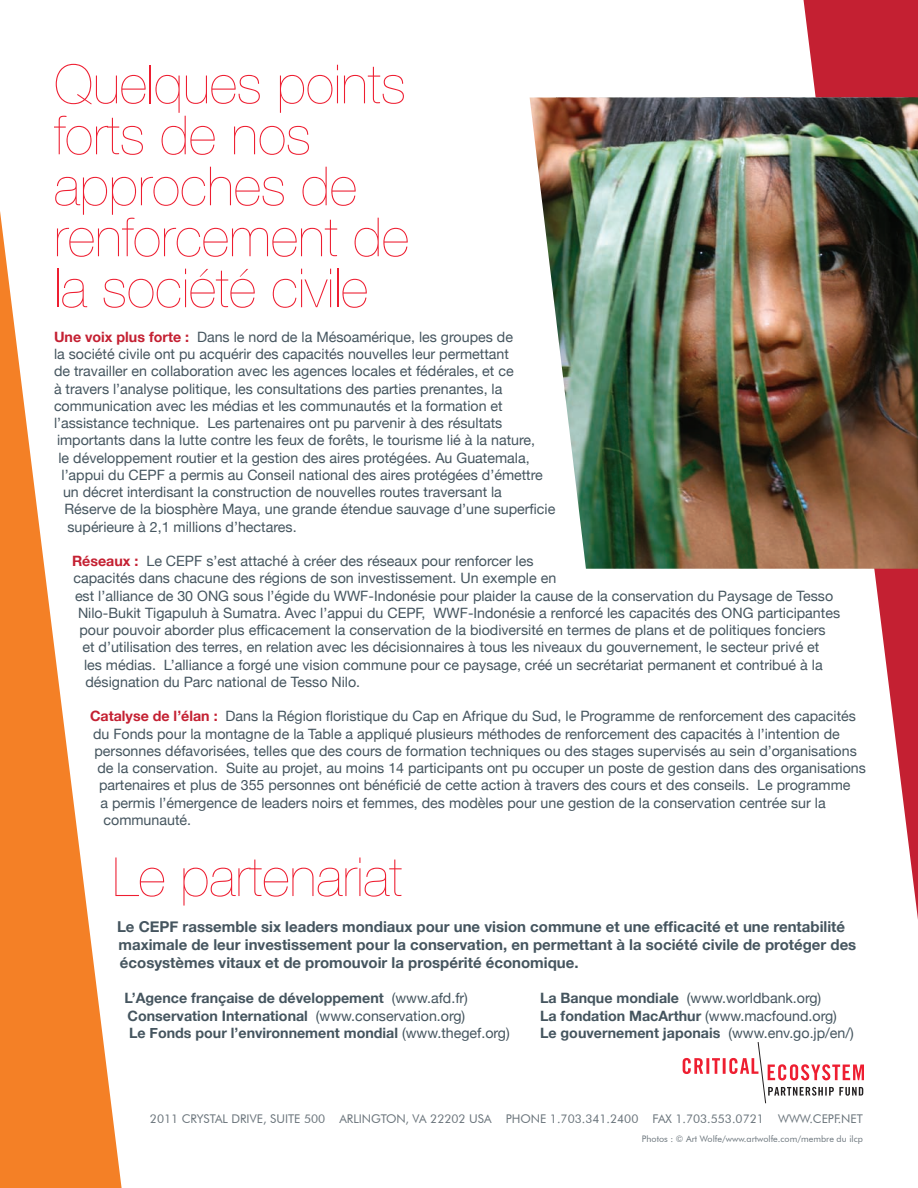
<style>
.page{position:relative;width:918px;height:1188px;background:#fff}
.page>*{position:absolute;margin:0;border:0;box-sizing:border-box;transform-origin:0 0}
.t1{font:200 54px/51px "Helvetica Neue";color:#ee1e31}
.t2{font:700 15px/18px "Helvetica Neue";color:#45555f}
.t3{font:14.25px "Helvetica Neue";color:#45555f}
.t4{font:700 14.25px "Helvetica Neue";color:#45555f}
.t5{font:12px "Futura BT";color:#6a747b}
.t6{font:9px "Futura BT";color:#6a747b}
.s1{font-weight:700;color:#c42032}
.s2{font-weight:400}
.s3{font-weight:700}
</style>
<div class="page">
<svg style="left:683px;top:1058px;width:20px;height:16px"></svg>
<hr style="left:706px;top:1058px;width:3px;height:16px;background:#ee1e31">
<svg style="left:712px;top:1058px;width:8px;height:16px"></svg>
<hr style="left:723px;top:1058px;width:3px;height:16px;background:#ee1e31">
<svg style="left:729px;top:1042px;width:135px;height:62px"></svg>
<svg style="left:804px;top:0;width:114px;height:920px"></svg>
<svg style="left:0;top:211px;width:122px;height:977px"></svg>
<img style="left:530px;top:98px;width:388px;height:471px">
<h1 class="t1" style="left:54px;top:59px;width:357px">Quelques points forts de nos approches de renforcement de la société civile</h1>
<p class="t3" style="left:54px;top:328px;width:461px"><span class="s1">Une voix plus forte :</span> Dans le nord de la Mésoamérique, les groupes de</p>
<p class="t3" style="left:54px;top:345px;width:457px">la société civile ont pu acquérir des capacités nouvelles leur permettant</p>
<p class="t3" style="left:54px;top:363px;width:461px">de travailler en collaboration avec les agences locales et fédérales, et ce</p>
<p class="t3" style="left:54px;top:380px;width:450px">à travers l’analyse politique, les consultations des parties prenantes, la</p>
<p class="t3" style="left:54px;top:397px;width:450px">communication avec les médias et les communautés et la formation et</p>
<p class="t3" style="left:54px;top:415px;width:450px">l’assistance technique. Les partenaires ont pu parvenir à des résultats</p>
<p class="t3" style="left:57px;top:432px;width:480px">importants dans la lutte contre les feux de forêts, le tourisme lié à la nature,</p>
<p class="t3" style="left:59px;top:449px;width:473px">le développement routier et la gestion des aires protégées. Au Guatemala,</p>
<p class="t3" style="left:62px;top:466px;width:483px">l’appui du CEPF a permis au Conseil national des aires protégées d’émettre</p>
<p class="t3" style="left:63px;top:484px;width:440px">un décret interdisant la construction de nouvelles routes traversant la</p>
<p class="t3" style="left:65px;top:501px;width:492px">Réserve de la biosphère Maya, une grande étendue sauvage d’une superficie</p>
<p class="t3" style="left:68px;top:518px;width:231px">supérieure à 2,1 millions d’hectares.</p>
<p class="t3" style="left:72px;top:553px;width:463px"><span class="s1">Réseaux :</span> Le CEPF s’est attaché à créer des réseaux pour renforcer les</p>
<p class="t3" style="left:74px;top:570px;width:484px">capacités dans chacune des régions de son investissement. Un exemple en</p>
<p class="t3" style="left:75px;top:587px;width:760px">est l’alliance de 30 ONG sous l’égide du WWF-Indonésie pour plaider la cause de la conservation du Paysage de Tesso</p>
<p class="t3" style="left:78px;top:604px;width:764px">Nilo-Bukit Tigapuluh à Sumatra. Avec l’appui du CEPF, WWF-Indonésie a renforcé les capacités des ONG participantes</p>
<p class="t3" style="left:80px;top:622px;width:748px">pour pouvoir aborder plus efficacement la conservation de la biodiversité en termes de plans et de politiques fonciers</p>
<p class="t3" style="left:83px;top:639px;width:738px">et d’utilisation des terres, en relation avec les décisionnaires à tous les niveaux du gouvernement, le secteur privé et</p>
<p class="t3" style="left:84px;top:656px;width:740px">les médias. L’alliance a forgé une vision commune pour ce paysage, créé un secrétariat permanent et contribué à la</p>
<p class="t3" style="left:86px;top:673px;width:276px">désignation du Parc national de Tesso Nilo.</p>
<p class="t3" style="left:90px;top:708px;width:767px"><span class="s1">Catalyse de l’élan :</span> Dans la Région floristique du Cap en Afrique du Sud, le Programme de renforcement des capacités</p>
<p class="t3" style="left:93px;top:725px;width:748px">du Fonds pour la montagne de la Table a appliqué plusieurs méthodes de renforcement des capacités à l’intention de</p>
<p class="t3" style="left:95px;top:742px;width:764px">personnes défavorisées, telles que des cours de formation techniques ou des stages supervisés au sein d’organisations</p>
<p class="t3" style="left:98px;top:760px;width:770px">de la conservation. Suite au projet, au moins 14 participants ont pu occuper un poste de gestion dans des organisations</p>
<p class="t3" style="left:99px;top:777px;width:753px">partenaires et plus de 355 personnes ont bénéficié de cette action à travers des cours et des conseils. Le programme</p>
<p class="t3" style="left:101px;top:794px;width:727px">a permis l’émergence de leaders noirs et femmes, des modèles pour une gestion de la conservation centrée sur la</p>
<p class="t3" style="left:104px;top:811px;width:89px">communauté.</p>
<h1 class="t1" style="left:112px;top:851px;width:291px">Le partenariat</h1>
<p class="t2" style="left:117px;top:917px;width:741px">Le CEPF rassemble six leaders mondiaux pour une vision commune et une efficacité et une rentabilité maximale de leur investissement pour la conservation, en permettant à la société civile de protéger des écosystèmes vitaux et de promouvoir la prospérité économique.</p>
<p class="t4" style="left:124px;top:989px;width:345px">L’Agence française de développement <span class="s2">(www.afd.fr)</span></p>
<p class="t3" style="left:540px;top:990px;width:283px"><span class="s3">La Banque mondiale</span> (www.worldbank.org)</p>
<p class="t4" style="left:128px;top:1007px;width:339px">Conservation International <span class="s2">(www.conservation.org)</span></p>
<p class="t4" style="left:540px;top:1007px;width:298px">La fondation MacArthur <span class="s2">(www.macfound.org)</span></p>
<p class="t4" style="left:129px;top:1024px;width:382px">Le Fonds pour l’environnement mondial <span class="s2">(www.thegef.org)</span></p>
<p class="t4" style="left:540px;top:1024px;width:315px">Le gouvernement japonais <span class="s2">(www.env.go.jp/en/)</span></p>
<p class="t5" style="left:150px;top:1111px;width:671px">2011 CRYSTAL DRIVE, SUITE 500 ARLINGTON, VA 22202 USA PHONE 1.703.341.2400 FAX 1.703.553.0721 www.cepf</p>
<p class="t5" style="left:838px;top:1111px;width:12px">.net</p>
<p class="t6" style="left:642px;top:1133px;width:222px">Photos : © Art Wolfe/www.artwolfe.com/membre du ilcp</p>
</div>
